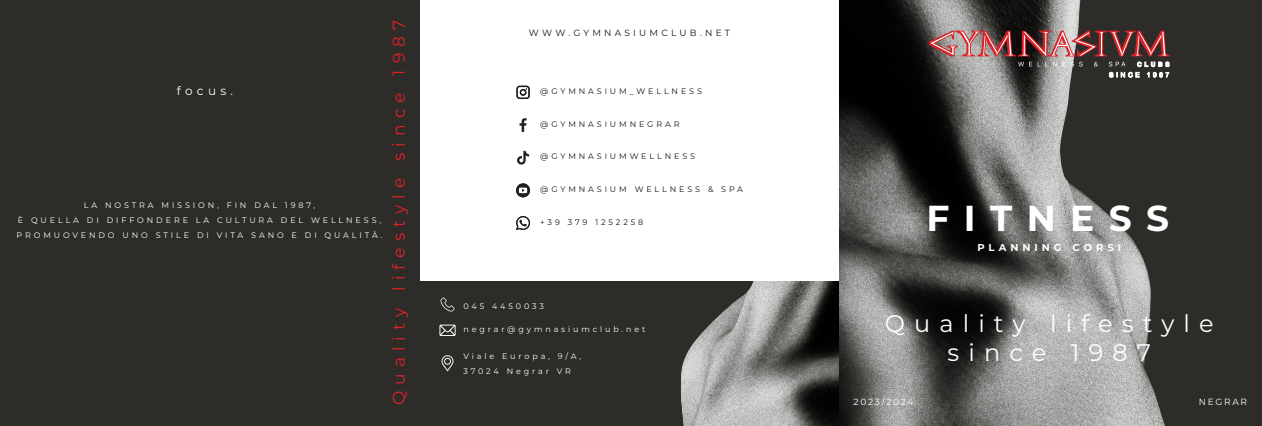
<style>
.page{position:relative;width:1262px;height:426px;background:#fff}
.page>*{position:absolute;margin:0;border:0;box-sizing:border-box;transform-origin:0 0}
.t1{font:700 36px "Montserrat";letter-spacing:.4em;color:#fff}
.t2{font:24px "Montserrat";letter-spacing:.38em;color:#fff}
.t3{font:17px "Montserrat";letter-spacing:.36em;color:#db2228}
.t4{font:12px "Montserrat";letter-spacing:.36em;color:#fff}
.t5{font:700 10px "Montserrat";letter-spacing:.4em;color:#fff}
.t6{font:9px "Montserrat";letter-spacing:.36em;color:#111418}
.t7{font:9px "Montserrat";letter-spacing:.19em;color:#fff}
.t8{font:8px "Montserrat";letter-spacing:.36em;color:#fff}
.t9{font:8px "Montserrat";letter-spacing:.36em;color:#111418}
</style>
<div class="page">
<div style="left:414px;top:281px;width:431px;height:144px;background:#2d2c28"></div>
<img style="left:680px;top:281px;width:159px;height:144px">
<div style="left:0;top:0;width:420px;height:425px;background:#2d2c28"></div>
<img style="left:839px;top:0;width:422px;height:425px">
<svg style="left:516px;top:86px;width:13px;height:13px"></svg>
<svg style="left:519px;top:118px;width:7px;height:14px"></svg>
<svg style="left:516px;top:216px;width:14px;height:14px"></svg>
<svg style="left:516px;top:183px;width:14px;height:14px"></svg>
<svg style="left:517px;top:151px;width:12px;height:14px"></svg>
<svg style="left:440px;top:297px;width:14px;height:14px"></svg>
<svg style="left:439px;top:324px;width:16px;height:11px"></svg>
<svg style="left:441px;top:355px;width:12px;height:16px"></svg>
<svg style="left:928px;top:31px;width:241px;height:46px;background:#7e5e5d"></svg>
<p class="t4" style="left:177px;top:82px;width:58px">focus.</p>
<p class="t8" style="left:84px;top:200px;width:233px">LA NOSTRA MISSION, FIN DAL 1987,</p>
<p class="t8" style="left:18px;top:215px;width:365px">È QUELLA DI DIFFONDERE LA CULTURA DEL WELLNESS,</p>
<p class="t8" style="left:17px;top:230px;width:367px">PROMUOVENDO UNO STILE DI VITA SANO E DI QUALITÀ.</p>
<p class="t3" style="left:387px;top:405px;width:387px;rotate:-90deg">Quality lifestyle since 1987</p>
<p class="t6" style="left:529px;top:27px;width:203px">WWW.GYMNASIUMCLUB.NET</p>
<p class="t9" style="left:540px;top:85px;width:163px">@GYMNASIUM_WELLNESS</p>
<p class="t9" style="left:540px;top:119px;width:141px">@GYMNASIUMNEGRAR</p>
<p class="t9" style="left:540px;top:150px;width:156px">@GYMNASIUMWELLNESS</p>
<p class="t9" style="left:540px;top:184px;width:204px">@GYMNASIUM WELLNESS &amp; SPA</p>
<p class="t9" style="left:540px;top:216px;width:104px">+39 379 1252258</p>
<p class="t8" style="left:463px;top:300px;width:82px">045 4450033</p>
<p class="t8" style="left:463px;top:323px;width:183px">negrar@gymnasiumclub.net</p>
<p class="t8" style="left:463px;top:350px;width:119px">Viale Europa, 9/A,</p>
<p class="t8" style="left:463px;top:365px;width:109px">37024 Negrar VR</p>
<p class="t1" style="left:926px;top:192px;width:244px">FITNESS</p>
<p class="t5" style="left:977px;top:239px;width:145px">PLANNING CORSI</p>
<p class="t2" style="left:885px;top:306px;width:330px">Quality lifestyle</p>
<p class="t2" style="left:947px;top:335px;width:205px">since 1987</p>
<p class="t7" style="left:853px;top:395px;width:61px">2023/2024</p>
<p class="t7" style="left:1198px;top:395px;width:50px">NEGRAR</p>
</div>
